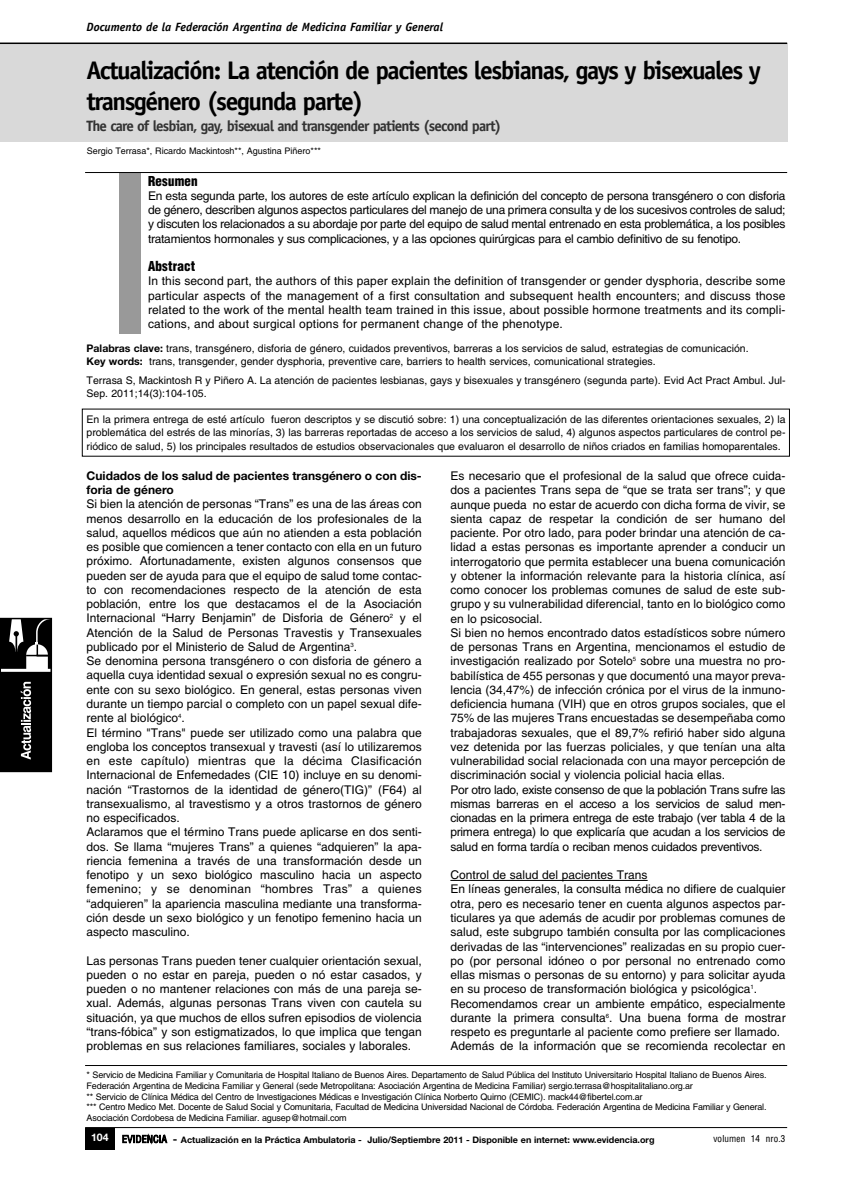
<style>
.page{position:relative;width:851px;height:1191px;background:#fff}
.page>*{position:absolute;margin:0;border:0;box-sizing:border-box;transform-origin:0 0}
.t1{font:700 25.5px/30.6px "Officina Sans";letter-spacing:-.055em;color:#000}
.t2{font:700 15px "Officina Sans";letter-spacing:-.055em;color:#333}
.t3{font:15px "Helvetica Condensed Black Se";color:#000}
.t4{font:12px/14.2px "Helvetica";color:#000;text-align:justify}
.t5{font:700 12px/14.2px "Helvetica Neue LT Std";color:#000}
.t6{font:italic 700 12px "Officina Sans";color:#000}
.t7{font:10.5px/13.5px "Helvetica";color:#000}
.t8{font:10.5px "Helvetica Conth";color:#000}
.t9{font:9px/10.8px "Helvetica";letter-spacing:-.015em;color:#000}
.t10{font:700 9px "Helvetica Neue LT Std";color:#000}
.s1{font-family:"Helvetica Neue LT Std";font-weight:700}
.s2{font-family:"Helvetica Conth";font-weight:400;font-size:11.25px}
.s3{font-size:11.25px}
</style>
<div class="page">
<div style="left:85px;top:1128px;width:30px;height:21px;background:#000"></div>
<div style="left:0;top:43px;width:787px;height:98px;background:#d9d9d9"></div>
<hr style="left:0;top:43px;width:787px;height:1px;background:#000">
<hr style="left:85px;top:1127px;width:702px;height:1px;background:#000">
<div style="left:0;top:618px;width:51px;height:153px;background:#000"></div>
<hr style="left:0;top:669px;width:51px;height:3px;background:#fff">
<svg style="left:9px;top:617px;width:44px;height:53px"></svg>
<div style="left:0;top:618px;width:52px;height:154px;border:2px solid #000"></div>
<svg style="left:21px;top:682px;width:10px;height:77px"></svg>
<div style="left:119px;top:173px;width:21px;height:161px;background:#999"></div>
<hr style="left:85px;top:172px;width:702px;height:1px;background:#000">
<hr style="left:85px;top:1065px;width:702px;height:1px;background:#000">
<hr style="left:450px;top:880px;width:197px;height:1px;background:#000">
<p class="t6" style="left:87px;top:22px;width:358px">Documento de la Federación Argentina de Medicina Familiar y General</p>
<h1 class="t1" style="left:87px;top:57px;width:676px">Actualización: La atención de pacientes lesbianas, gays y bisexuales y transgénero (segunda parte)</h1>
<p class="t2" style="left:87px;top:120px;width:416px">The care of lesbian, gay, bisexual and transgender patients (second part)</p>
<p class="t9" style="left:87px;top:146px;width:236px">Sergio Terrasa*, Ricardo Mackintosh**, Agustina Piñero***</p>
<p class="t3" style="left:148px;top:175px;width:51px">Resumen</p>
<p class="t4" style="left:148px;top:190px;width:639px">En esta segunda parte, los autores de este artículo explican la definición del concepto de persona transgénero o con disforia de género, describen algunos aspectos particulares del manejo de una primera consulta y de los sucesivos controles de salud; y discuten los relacionados a su abordaje por parte del equipo de salud mental entrenado en esta problemática, a los posibles tratamientos hormonales y sus complicaciones, y a las opciones quirúrgicas para el cambio definitivo de su fenotipo.</p>
<p class="t3" style="left:148px;top:261px;width:49px">Abstract</p>
<p class="t4" style="left:148px;top:275px;width:639px">In this second part, the authors of this paper explain the definition of transgender or gender dysphoria, describe some particular aspects of the management of a first consultation and subsequent health encounters; and discuss those related to the work of the mental health team trained in this issue, about possible hormone treatments and its compli&shy;cations, and about surgical options for permanent change of the phenotype.</p>
<p class="t7" style="left:87px;top:342px;width:663px"><span class="s1">Palabras clave:</span> trans, transgénero, disforia de género, cuidados preventivos, barreras a los servicios de salud, estrategias de comunicación.<br><span class="s1">Key words:</span> trans, transgender, gender dysphoria, preventive care, barriers to health services, comunicational strategies.</p>
<p class="t7" style="left:87px;top:374px;width:700px">Terrasa S, Mackintosh R y Piñero A. La atención de pacientes lesbianas, gays y bisexuales y transgénero (segunda parte). Evid Act Pract Ambul. Jul-<br>Sep. 2011;14(3):104-105.</p>
<p class="t7" style="left:87px;top:413px;width:700px;text-align:justify">En la primera entrega de esté artículo fueron descriptos y se discutió sobre: 1) una conceptualización de las diferentes orientaciones sexuales, 2) la problemática del estrés de las minorías, 3) las barreras reportadas de acceso a los servicios de salud, 4) algunos aspectos particulares de control pe&shy;riódico de salud, 5) los principales resultados de estudios observacionales que evaluaron el desarrollo de niños criados en familias homoparentales.</p>
<p class="t5" style="left:87px;top:469px;width:337px">Cuidados de los salud de pacientes transgénero o con dis&shy;foria de género</p>
<p class="t4" style="left:87px;top:498px;width:337px;text-align:left">Si bien la atención de personas “Trans” es una de las áreas con menos desarrollo en la educación de los profesionales de la salud, aquellos médicos que aún no atienden a esta población es posible que comiencen a tener contacto con ella en un futuro próximo. Afortunadamente, existen algunos consensos que pueden ser de ayuda para que el equipo de salud tome contac&shy;to con recomendaciones respecto de la atención de esta población, entre los que destacamos el de la Asociación Internacional “Harry Benjamin” de Disforia de Género<sup>2</sup> y el Atención de la Salud de Personas Travestis y Transexuales publicado por el Ministerio de Salud de Argentina<sup>3</sup>.<br>Se denomina persona transgénero o con disforia de género a aquella cuya identidad sexual o expresión sexual no es congru&shy;ente con su sexo biológico. En general, estas personas viven durante un tiempo parcial o completo con un papel sexual dife&shy;rente al biológico<sup>4</sup>.<br>El término "Trans" puede ser utilizado como una palabra que engloba los conceptos transexual y travesti (así lo utilizaremos en este capítulo) mientras que la décima Clasificación Internacional de Enfemedades (CIE 10) incluye en su denomi&shy;nación “Trastornos de la identidad de género(TIG)” (F64) al transexualismo, al travestismo y a otros trastornos de género no especificados.<br>Aclaramos que el término Trans puede aplicarse en dos senti&shy;dos. Se llama “mujeres Trans” a quienes “adquieren” la apa&shy;riencia femenina a través de una transformación desde un fenotipo y un sexo biológico masculino hacia un aspecto femenino; y se denominan “hombres Tras” a quienes “adquieren” la apariencia masculina mediante una transforma&shy;ción desde un sexo biológico y un fenotipo femenino hacia un aspecto masculino.</p>
<p class="t4" style="left:87px;top:954px;width:336px">Las personas Trans pueden tener cualquier orientación sexual, pueden o no estar en pareja, pueden o nó estar casados, y pueden o no mantener relaciones con más de una pareja se&shy;xual. Además, algunas personas Trans viven con cautela su situación, ya que muchos de ellos sufren episodios de violencia “trans-fóbica” y son estigmatizados, lo que implica que tengan problemas en sus relaciones familiares, sociales y laborales.</p>
<p class="t4" style="left:450px;top:470px;width:337px;text-align:left">Es necesario que el profesional de la salud que ofrece cuida&shy;dos a pacientes Trans sepa de “que se trata ser trans”; y que aunque pueda no estar de acuerdo con dicha forma de vivir, se sienta capaz de respetar la condición de ser humano del paciente. Por otro lado, para poder brindar una atención de ca&shy;lidad a estas personas es importante aprender a conducir un interrogatorio que permita establecer una buena comunicación y obtener la información relevante para la historia clínica, así como conocer los problemas comunes de salud de este sub&shy;grupo y su vulnerabilidad diferencial, tanto en lo biológico como en lo psicosocial.<br>Si bien no hemos encontrado datos estadísticos sobre número de personas Trans en Argentina, mencionamos el estudio de investigación realizado por Sotelo<sup>5</sup> sobre una muestra no pro&shy;babilística de 455 personas y que documentó una mayor preva&shy;lencia (34,47%) de infección crónica por el virus de la inmuno&shy;deficiencia humana (VIH) que en otros grupos sociales, que el 75% de las mujeres Trans encuestadas se desempeñaba como trabajadoras sexuales, que el 89,7% refirió haber sido alguna vez detenida por las fuerzas policiales, y que tenían una alta vulnerabilidad social relacionada con una mayor percepción de discriminación social y violencia policial hacia ellas.<br>Por otro lado, existe consenso de que la población Trans sufre las mismas barreras en el acceso a los servicios de salud men&shy;cionadas en la primera entrega de este trabajo (ver tabla 4 de la primera entrega) lo que explicaría que acudan a los servicios de salud en forma tardía o reciban menos cuidados preventivos.</p>
<p class="t4" style="left:450px;top:869px;width:337px;text-align:left">Control de salud del pacientes Trans<br>En líneas generales, la consulta médica no difiere de cualquier otra, pero es necesario tener en cuenta algunos aspectos par&shy;ticulares ya que además de acudir por problemas comunes de salud, este subgrupo también consulta por las complicaciones derivadas de las “intervenciones” realizadas en su propio cuer&shy;po (por personal idóneo o por personal no entrenado como ellas mismas o personas de su entorno) y para solicitar ayuda en su proceso de transformación biológica y psicológica<sup>1</sup>.<br>Recomendamos crear un ambiente empático, especialmente durante la primera consulta<sup>6</sup>. Una buena forma de mostrar respeto es preguntarle al paciente como prefiere ser llamado.<br>Además de la información que se recomienda recolectar en</p>
<p class="t9" style="left:87px;top:1070px;width:681px">* Servicio de Medicina Familiar y Comunitaria de Hospital Italiano de Buenos Aires. Departamento de Salud Pública del Instituto Universitario Hospital Italiano de Buenos Aires.<br>Federación Argentina de Medicina Familiar y General (sede Metropolitana: Asociación Argentina de Medicina Familiar) sergio.terrasa@hospitalitaliano.org.ar<br>** Servicio de Clínica Médica del Centro de Investigaciones Médicas e Investigación Clínica Norberto Quirno (CEMIC). mack44@fibertel.com.ar<br>*** Centro Medico Met. Docente de Salud Social y Comunitaria, Facultad de Medicina Universidad Nacional de Córdoba. Federación Argentina de Medicina Familiar y General.<br>Asociación Cordobesa de Medicina Familiar. agusep@hotmail.com</p>
<p class="t10" style="left:91px;top:1136px;width:565px"><sup>104</sup> <span class="s2">EVIDENCIA</span> <span class="s3">-</span> Actualización en la Práctica Ambulatoria - Julio/Septiembre 2011 - Disponible en internet: www.evidencia.org</p>
<p class="t8" style="left:713px;top:1135px;width:74px">volumen 14 nro.3</p>
</div>
